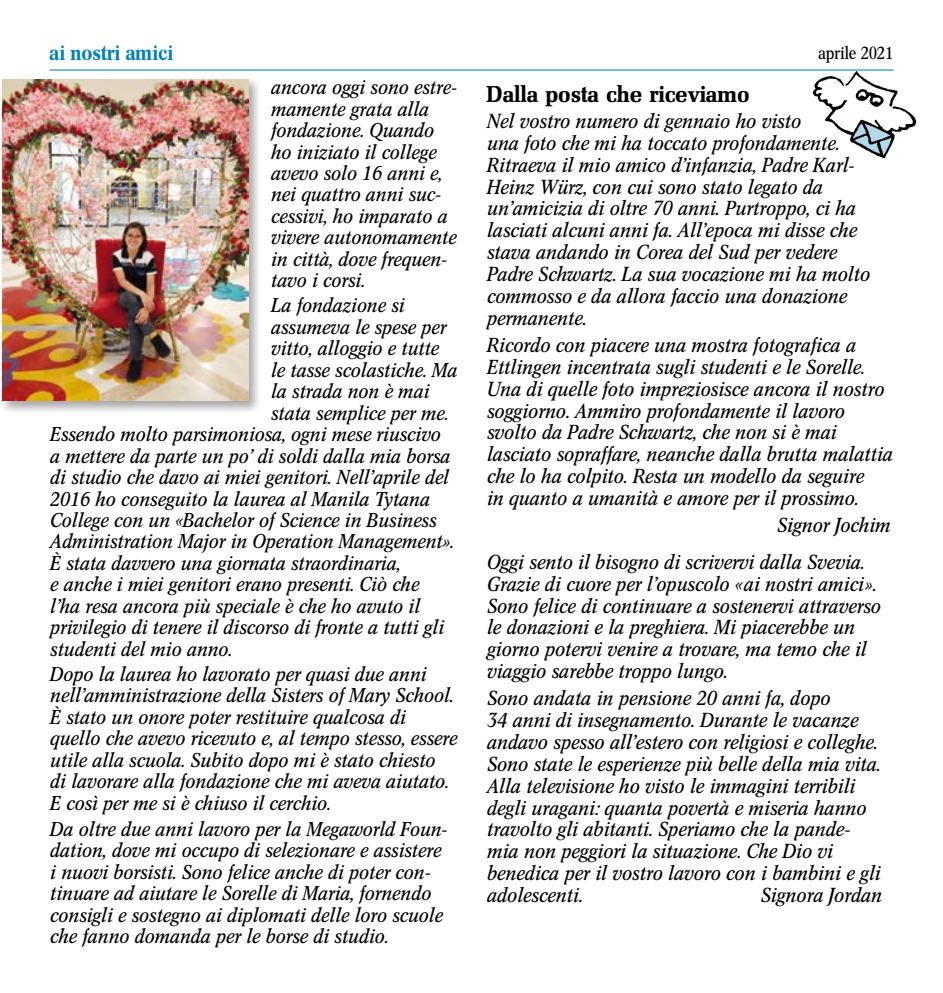
<style>
.page{position:relative;width:943px;height:993px;background:#fff}
.page>*{position:absolute;margin:0;border:0;box-sizing:border-box;transform-origin:0 0}
.t1{font:22.75px "Mel Bol";color:#000}
.t2{font:21px "Cnn Med";color:#0081b8}
.t3{font:20.12px/21.9px "Cnn Ita";letter-spacing:.015em;color:#000;scale:1.05 1}
.t4{font:19.95px/21.3px "Cnn Ita";letter-spacing:.015em;color:#000;scale:1.05 1}
.t5{font:17.5px "Cnn Reg";color:#000;scale:1.05 1}
</style>
<div class="page">
<hr style="left:50px;top:69px;width:843px;height:1px;background:#0081b8">
<img style="left:812px;top:69px;width:104px;height:63px">
<svg style="left:812px;top:85px;width:87px;height:74px"></svg>
<div style="left:0;top:76px;width:262px;height:338px;background:#000;opacity:.35"></div>
<img style="left:2px;top:79px;width:246px;height:322px">
<p class="t2" style="left:50px;top:40px;width:125px">ai nostri amici</p>
<p class="t5" style="left:818px;top:43px;width:73px">aprile 2021</p>
<p class="t1" style="left:486px;top:81px;width:265px">Dalla posta che riceviamo</p>
<p class="t3" style="left:486px;top:110px;width:366px">Nel vostro numero di gennaio ho visto<br>una foto che mi ha toccato profondamente.<br>Ritraeva il mio amico d’infanzia, Padre Karl-Heinz Würz, con cui sono stato legato da un’amicizia di oltre 70 anni. Purtroppo, ci ha lasciati alcuni anni fa. All’epoca mi disse che stava andando in Corea del Sud per vedere Padre Schwartz. La sua vocazione mi ha molto commosso e da allora faccio una donazione permanente.</p>
<p class="t3" style="left:486px;top:334px;width:388px">Ricordo con piacere una mostra fotografica a Ettlingen incentrata sugli studenti e le Sorelle.<br>Una di quelle foto impreziosisce ancora il nostro soggiorno. Ammiro profondamente il lavoro svolto da Padre Schwartz, che non si è mai lasciato sopraffare, neanche dalla brutta malattia che lo ha colpito. Resta un modello da seguire<br>in quanto a umanità e amore per il prossimo.</p>
<p class="t3" style="left:486px;top:506px;width:386px;line-height:36.8px;text-indent:290px">Signor Jochim<br>Oggi sento il bisogno di scrivervi dalla Svevia.</p>
<p class="t3" style="left:486px;top:572px;width:376px">Grazie di cuore per l’opuscolo « ai nostri amici ».<br>Sono felice di continuare a sostenervi attraverso le donazioni e la preghiera. Mi piacerebbe un giorno potervi venire a trovare, ma temo che il viaggio sarebbe troppo lungo.</p>
<p class="t3" style="left:486px;top:687px;width:376px">Sono andata in pensione 20 anni fa, dopo<br>34 anni di insegnamento. Durante le vacanze andavo spesso all’estero con religiosi e colleghe.<br>Sono state le esperienze più belle della mia vita.<br>Alla televisione ho visto le immagini terribili degli uragani: quanta povertà e miseria hanno travolto gli abitanti. Speriamo che la pande&shy;mia non peggiori la situazione. Che Dio vi benedica per il vostro lavoro con i bambini e gli adolescenti.</p>
<p class="t4" style="left:270px;top:77px;width:179px">ancora oggi sono estre&shy;mamente grata alla fondazione. Quando ho iniziato il college avevo solo 16 anni e, nei quattro anni suc&shy;cessivi, ho imparato a vivere autonomamente in città, dove frequen&shy;tavo i corsi.</p>
<p class="t4" style="left:270px;top:295px;width:128px">La fondazione si</p>
<p class="t4" style="left:270px;top:316px;width:168px">assumeva le spese per</p>
<p class="t4" style="left:270px;top:338px;width:161px">vitto, alloggio e tutte</p>
<p class="t4" style="left:270px;top:359px;width:179px">le tasse scolastiche. Ma</p>
<p class="t4" style="left:270px;top:381px;width:152px">la strada non è mai</p>
<p class="t4" style="left:270px;top:402px;width:170px">stata semplice per me.</p>
<p class="t4" style="left:50px;top:423px;width:373px">Essendo molto parsimoniosa, ogni mese riuscivo</p>
<p class="t4" style="left:50px;top:445px;width:382px">a mettere da parte un po’ di soldi dalla mia borsa</p>
<p class="t4" style="left:50px;top:466px;width:381px">di studio che davo ai miei genitori. Nell’aprile del</p>
<p class="t4" style="left:50px;top:488px;width:363px">2016 ho conseguito la laurea al Manila Tytana</p>
<p class="t4" style="left:50px;top:509px;width:369px">College con un «Bachelor of Science in Business</p>
<p class="t4" style="left:50px;top:531px;width:385px">Administration Major in Operation Management».</p>
<p class="t4" style="left:50px;top:552px;width:335px">È stata davvero una giornata straordinaria,</p>
<p class="t4" style="left:50px;top:573px;width:352px">e anche i miei genitori erano presenti. Ciò che</p>
<p class="t4" style="left:50px;top:595px;width:353px">l’ha resa ancora più speciale è che ho avuto il</p>
<p class="t4" style="left:50px;top:616px;width:376px">privilegio di tenere il discorso di fronte a tutti gli</p>
<p class="t4" style="left:50px;top:638px;width:174px">studenti del mio anno.</p>
<p class="t4" style="left:50px;top:663px;width:389px">Dopo la laurea ho lavorato per quasi due anni nell’amministrazione della Sisters of Mary School.<br>È stato un onore poter restituire qualcosa di quello che avevo ricevuto e, al tempo stesso, essere utile alla scuola. Subito dopo mi è stato chiesto<br>di lavorare alla fondazione che mi aveva aiutato.<br>E così per me si è chiuso il cerchio.</p>
<p class="t4" style="left:50px;top:818px;width:380px">Da oltre due anni lavoro per la Megaworld Foun&shy;dation, dove mi occupo di selezionare e assistere i nuovi borsisti. Sono felice anche di poter con&shy;tinuare ad aiutare le Sorelle di Maria, fornendo consigli e sostegno ai diplomati delle loro scuole che fanno domanda per le borse di studio.</p>
<p class="t3" style="left:760px;top:884px;width:117px">Signora Jordan</p>
</div>
